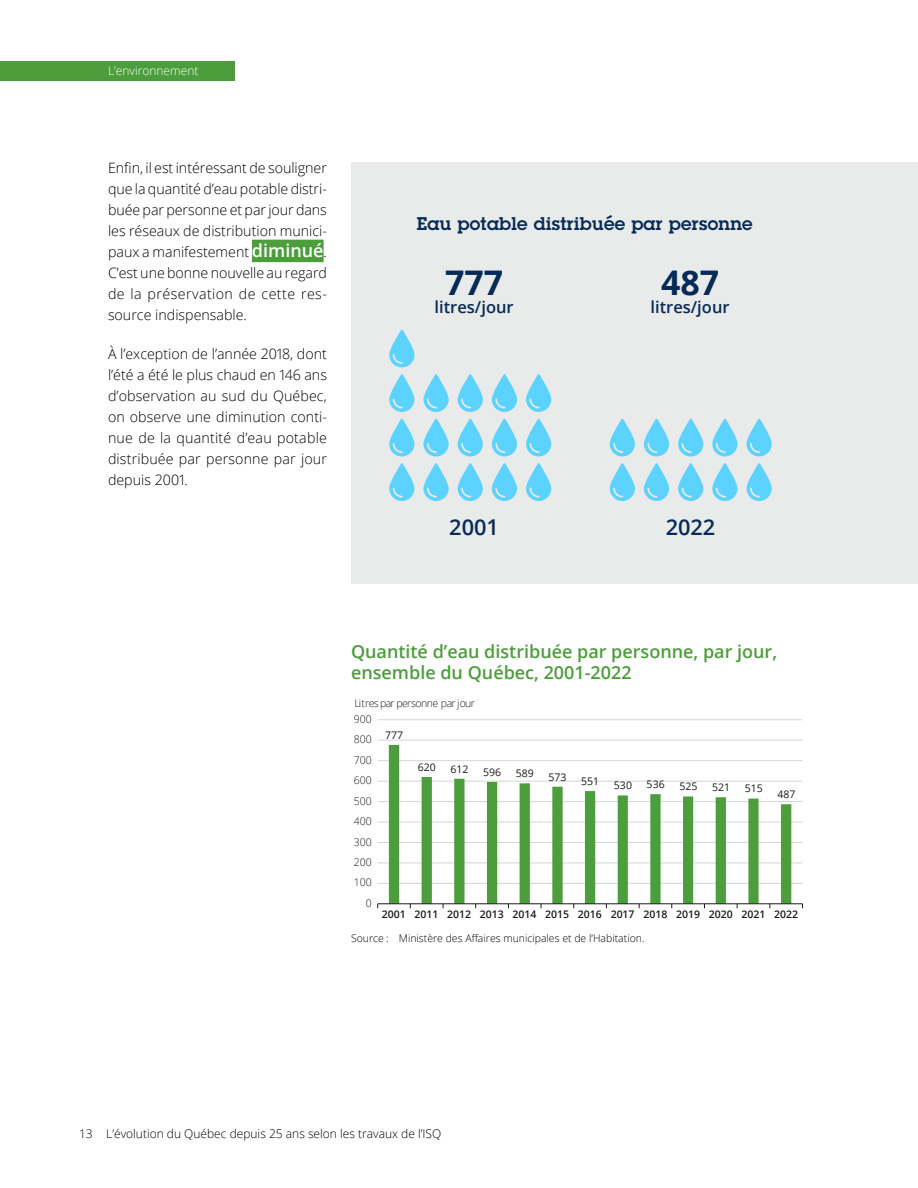
<style>
.page{position:relative;width:918px;height:1188px;background:#fff}
.page>*{position:absolute;margin:0;border:0;box-sizing:border-box;transform-origin:0 0}
.t1{font:700 33.9px "Open Sans";color:#052b56}
.t2{font:600 21.75px "Open Sans";color:#052b56}
.Titre{font:600 18px/21.6px "Open Sans";color:#4c9e3c}
.Titre_infographie{font:600 18px "Lubalin Graph Std";letter-spacing:.02em;color:#052b56}
.t3{font:600 16.5px "Open Sans";color:#052b56}
.Texte_courant_1_col{font:300 14.25px/21px "Open Sans";letter-spacing:.01em;color:#000;text-align:justify}
.t4{font:300 12px "Open Sans";color:#000}
.t5{font:300 12px "Open Sans";color:#fff}
.Notes_-_générales___sources{font:300 10.5px "Open Sans";color:#000}
.t6{font:600 10.5px "Open Sans";color:#1c1b1a}
.t7{font:10.5px "Open Sans";color:#1c1b1a}
.t8{font:300 10.5px "Open Sans";letter-spacing:-.01em;color:#1c1b1a}
.t9{font:300 10.5px "Open Sans";letter-spacing:-.05em;color:#1c1b1a}
.s1{font-weight:600;font-size:18px;color:#fff}
</style>
<div class="page">
<div style="left:0;top:61px;width:235px;height:20px;background:#4c9e3c"></div>
<div style="left:351px;top:162px;width:567px;height:422px;background:#e9eaea"></div>
<div style="left:252px;top:240px;width:72px;height:22px;background:#4c9e3c"></div>
<hr style="left:378px;top:720px;width:424px;height:1px;background:#d4d5d5">
<hr style="left:378px;top:740px;width:424px;height:1px;background:#d4d5d5">
<hr style="left:378px;top:760px;width:424px;height:1px;background:#d4d5d5">
<hr style="left:378px;top:781px;width:424px;height:1px;background:#d4d5d5">
<hr style="left:378px;top:801px;width:424px;height:1px;background:#d4d5d5">
<hr style="left:378px;top:822px;width:424px;height:1px;background:#d4d5d5">
<hr style="left:378px;top:842px;width:424px;height:1px;background:#d4d5d5">
<hr style="left:378px;top:863px;width:424px;height:1px;background:#d4d5d5">
<hr style="left:378px;top:883px;width:424px;height:1px;background:#d4d5d5">
<svg style="left:389px;top:745px;width:402px;height:159px"></svg>
<hr style="left:378px;top:904px;width:424px;height:1px;background:#1c1b1a">
<svg style="left:389px;top:330px;width:25px;height:37px"></svg>
<svg style="left:389px;top:374px;width:25px;height:38px"></svg>
<svg style="left:389px;top:419px;width:25px;height:37px"></svg>
<svg style="left:610px;top:419px;width:25px;height:37px"></svg>
<svg style="left:389px;top:463px;width:25px;height:38px"></svg>
<svg style="left:610px;top:463px;width:25px;height:38px"></svg>
<svg style="left:423px;top:374px;width:26px;height:38px"></svg>
<svg style="left:423px;top:419px;width:26px;height:37px"></svg>
<svg style="left:644px;top:419px;width:25px;height:37px"></svg>
<svg style="left:423px;top:463px;width:26px;height:38px"></svg>
<svg style="left:644px;top:463px;width:25px;height:38px"></svg>
<svg style="left:458px;top:374px;width:25px;height:38px"></svg>
<svg style="left:458px;top:419px;width:25px;height:37px"></svg>
<svg style="left:678px;top:419px;width:25px;height:37px"></svg>
<svg style="left:458px;top:463px;width:25px;height:38px"></svg>
<svg style="left:678px;top:463px;width:25px;height:38px"></svg>
<svg style="left:492px;top:374px;width:25px;height:38px"></svg>
<svg style="left:492px;top:419px;width:25px;height:37px"></svg>
<svg style="left:712px;top:419px;width:26px;height:37px"></svg>
<svg style="left:492px;top:463px;width:25px;height:38px"></svg>
<svg style="left:712px;top:463px;width:26px;height:38px"></svg>
<svg style="left:526px;top:374px;width:25px;height:38px"></svg>
<svg style="left:526px;top:419px;width:25px;height:37px"></svg>
<svg style="left:747px;top:419px;width:25px;height:37px"></svg>
<svg style="left:526px;top:463px;width:25px;height:38px"></svg>
<svg style="left:747px;top:463px;width:25px;height:38px"></svg>
<p class="t5" style="left:108px;top:62px;width:92px">L’environnement</p>
<p class="Texte_courant_1_col" style="left:108px;top:157px;width:221px">Enfin, il est intéressant de souligner que la quantité d’eau potable distri&shy;buée par personne et par jour dans les réseaux de distribution munici&shy;paux a manifestement <span class="s1">diminué</span>.<br>C’est une bonne nouvelle au regard de la préservation de cette res&shy;source indispensable.</p>
<p class="Texte_courant_1_col" style="left:108px;top:343px;width:221px">À l’exception de l’année 2018, dont l’été a été le plus chaud en 146 ans d’observation au sud du Québec, on observe une diminution conti&shy;nue de la quantité d’eau potable distribuée par personne par jour depuis 2001.</p>
<p class="Titre_infographie" style="left:417px;top:212px;width:337px">Eau potable distribuée par personne</p>
<p class="t1" style="left:445px;top:258px;width:60px">777</p>
<p class="t3" style="left:435px;top:295px;width:81px">litres/jour</p>
<p class="t1" style="left:661px;top:258px;width:60px">487</p>
<p class="t3" style="left:651px;top:295px;width:81px">litres/jour</p>
<p class="t2" style="left:449px;top:512px;width:51px">2001</p>
<p class="t2" style="left:666px;top:512px;width:51px">2022</p>
<p class="Titre" style="left:351px;top:640px;width:428px">Quantité d’eau distribuée par personne, par jour, ensemble du Québec, 2001-2022</p>
<p class="t9" style="left:355px;top:696px;width:122px">Litrespar personne par jour</p>
<p class="t8" style="left:354px;top:712px;width:19px">900</p>
<p class="t8" style="left:354px;top:732px;width:19px">800</p>
<p class="t8" style="left:354px;top:753px;width:19px">700</p>
<p class="t8" style="left:354px;top:773px;width:19px">600</p>
<p class="t8" style="left:354px;top:794px;width:19px">500</p>
<p class="t8" style="left:354px;top:814px;width:19px">400</p>
<p class="t8" style="left:354px;top:835px;width:19px">300</p>
<p class="t8" style="left:354px;top:855px;width:19px">200</p>
<p class="t8" style="left:354px;top:875px;width:19px">100</p>
<p class="t8" style="left:366px;top:896px;width:7px">0</p>
<p class="t7" style="left:385px;top:728px;width:20px">777</p>
<p class="t7" style="left:418px;top:760px;width:20px">620</p>
<p class="t7" style="left:451px;top:762px;width:20px">612</p>
<p class="t7" style="left:483px;top:765px;width:20px">596</p>
<p class="t7" style="left:516px;top:766px;width:20px">589</p>
<p class="t7" style="left:549px;top:770px;width:20px">573</p>
<p class="t7" style="left:581px;top:774px;width:20px">551</p>
<p class="t7" style="left:614px;top:778px;width:20px">530</p>
<p class="t7" style="left:647px;top:777px;width:20px">536</p>
<p class="t7" style="left:679px;top:779px;width:20px">525</p>
<p class="t7" style="left:712px;top:780px;width:20px">521</p>
<p class="t7" style="left:745px;top:781px;width:20px">515</p>
<p class="t7" style="left:777px;top:787px;width:20px">487</p>
<p class="t6" style="left:382px;top:907px;width:418px">2001 2011 2012 2013 2014 2015 2016 2017 2018 2019 2020 2021 2022</p>
<p class="Notes_-_générales___sources" style="left:351px;top:931px;width:295px">Source : Ministère des Affaires municipales et de l’Habitation.</p>
<p class="t4" style="left:79px;top:1125px;width:364px">13 L’évolution du Québec depuis 25 ans selon les travaux de l’ISQ</p>
</div>
